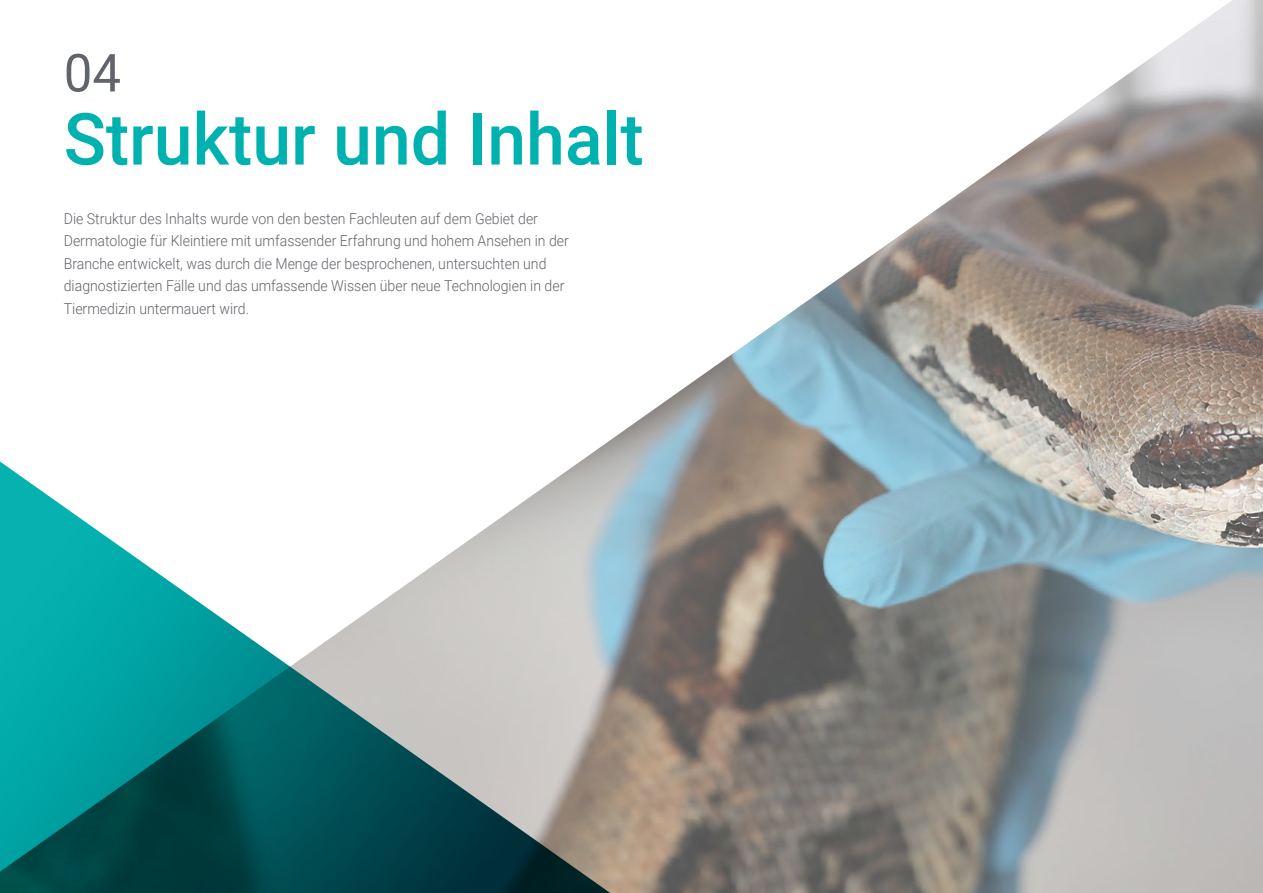
<style>
.page{position:relative;width:1263px;height:893px;background:#fff}
.page>*{position:absolute;margin:0;border:0;box-sizing:border-box;transform-origin:0 0}
.t1{font:500 72px "Roboto";color:#00b2af}
.t2{font:52.5px "Roboto";color:#61646a}
.t3{font:300 15px/22.5px "Roboto";color:#61646a;scale:.94 1}
</style>
<div class="page">
<img style="left:602px;top:0;width:661px;height:893px">
<svg style="left:0;top:446px;width:640px;height:447px"></svg>
<h2 class="t2" style="left:64px;top:36px;width:59px">04</h2>
<h1 class="t1" style="left:64px;top:89px;width:581px">Struktur und Inhalt</h1>
<p class="t3" style="left:64px;top:207px;width:539px">Die Struktur des Inhalts wurde von den besten Fachleuten auf dem Gebiet der Dermatologie für Kleintiere mit umfassender Erfahrung und hohem Ansehen in der Branche entwickelt, was durch die Menge der besprochenen, untersuchten und diagnostizierten Fälle und das umfassende Wissen über neue Technologien in der Tiermedizin untermauert wird.</p>
</div>
